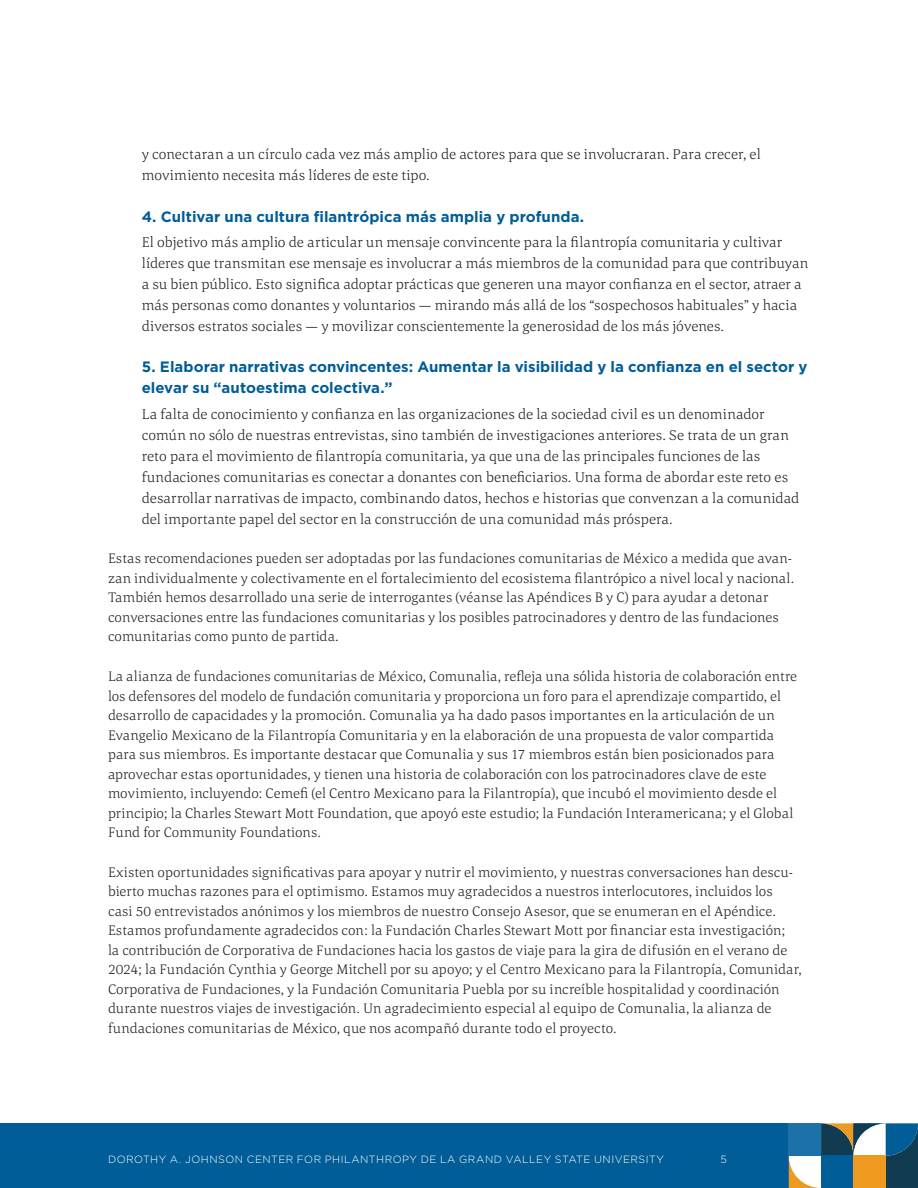
<style>
.page{position:relative;width:918px;height:1188px;background:#fff}
.page>*{position:absolute;margin:0;border:0;box-sizing:border-box;transform-origin:0 0}
.t1{font:700 15px/21px "Gotham";color:#005d98}
.t2{font:300 14.7px/21px "Corda";letter-spacing:.005em;color:#231f20}
.t3{font:300 14.25px/19.5px "Corda";letter-spacing:.01em;color:#231f20}
.t4{font:300 10.5px "Gotham";letter-spacing:.045em;color:#fff}
</style>
<div class="page">
<div style="left:0;top:1123px;width:789px;height:65px;background:#005d98"></div>
<svg style="left:789px;top:1123px;width:129px;height:65px"></svg>
<div style="left:853px;top:1156px;width:33px;height:32px;background:#ee9a20"></div>
<p class="t2" style="left:142px;top:144px;width:620px">y conectaran a un círculo cada vez más amplio de actores para que se involucraran. Para crecer, el movimiento necesita más líderes de este tipo.</p>
<p class="t1" style="left:142px;top:206px;width:444px">4. Cultivar una cultura filantrópica más amplia y profunda.</p>
<p class="t2" style="left:142px;top:231px;width:668px">El objetivo más amplio de articular un mensaje convincente para la filantropía comunitaria y cultivar líderes que transmitan ese mensaje es involucrar a más miembros de la comunidad para que contribuyan a su bien público. Esto significa adoptar prácticas que generen una mayor confianza en el sector, atraer a más personas como donantes y voluntarios — mirando más allá de los “sospechosos habituales” y hacia diversos estratos sociales — y movilizar conscientemente la generosidad de los más jóvenes.</p>
<p class="t1" style="left:142px;top:356px;width:667px">5. Elaborar narrativas convincentes: Aumentar la visibilidad y la confianza en el sector y elevar su “autoestima colectiva.”</p>
<p class="t2" style="left:142px;top:403px;width:659px">La falta de conocimiento y confianza en las organizaciones de la sociedad civil es un denominador común no sólo de nuestras entrevistas, sino también de investigaciones anteriores. Se trata de un gran reto para el movimiento de filantropía comunitaria, ya que una de las principales funciones de las fundaciones comunitarias es conectar a donantes con beneficiarios. Una forma de abordar este reto es desarrollar narrativas de impacto, combinando datos, hechos e historias que convenzan a la comunidad del importante papel del sector en la construcción de una comunidad más próspera.</p>
<p class="t3" style="left:108px;top:548px;width:688px">Estas recomendaciones pueden ser adoptadas por las fundaciones comunitarias de México a medida que avan&shy;zan individualmente y colectivamente en el fortalecimiento del ecosistema filantrópico a nivel local y nacional.<br>También hemos desarrollado una serie de interrogantes (véanse las Apéndices B y C) para ayudar a detonar conversaciones entre las fundaciones comunitarias y los posibles patrocinadores y dentro de las fundaciones comunitarias como punto de partida.</p>
<p class="t3" style="left:108px;top:666px;width:691px">La alianza de fundaciones comunitarias de México, Comunalia, refleja una sólida historia de colaboración entre los defensores del modelo de fundación comunitaria y proporciona un foro para el aprendizaje compartido, el desarrollo de capacidades y la promoción. Comunalia ya ha dado pasos importantes en la articulación de un Evangelio Mexicano de la Filantropía Comunitaria y en la elaboración de una propuesta de valor compartida para sus miembros. Es importante destacar que Comunalia y sus 17 miembros están bien posicionados para aprovechar estas oportunidades, y tienen una historia de colaboración con los patrocinadores clave de este movimiento, incluyendo: Cemefi (el Centro Mexicano para la Filantropía), que incubó el movimiento desde el principio; la Charles Stewart Mott Foundation, que apoyó este estudio; la Fundación Interamericana; y el Global Fund for Community Foundations.</p>
<p class="t3" style="left:108px;top:862px;width:695px">Existen oportunidades significativas para apoyar y nutrir el movimiento, y nuestras conversaciones han descu&shy;bierto muchas razones para el optimismo. Estamos muy agradecidos a nuestros interlocutores, incluidos los<br>casi 50 entrevistados anónimos y los miembros de nuestro Consejo Asesor, que se enumeran en el Apéndice.<br>Estamos profundamente agradecidos con: la Fundación Charles Stewart Mott por financiar esta investigación;<br>la contribución de Corporativa de Fundaciones hacia los gastos de viaje para la gira de difusión en el verano de 2024; la Fundación Cynthia y George Mitchell por su apoyo; y el Centro Mexicano para la Filantropía, Comunidar, Corporativa de Fundaciones, y la Fundación Comunitaria Puebla por su increíble hospitalidad y coordinación durante nuestros viajes de investigación. Un agradecimiento especial al equipo de Comunalia, la alianza de fundaciones comunitarias de México, que nos acompañó durante todo el proyecto.</p>
<p class="t4" style="left:108px;top:1153px;width:558px">DOROTHY A. JOHNSON CENTER FOR PHILANTHROPY DE LA GRAND VALLEY STATE UNIVERSITY</p>
<p class="t4" style="left:720px;top:1153px;width:8px">5</p>
</div>
